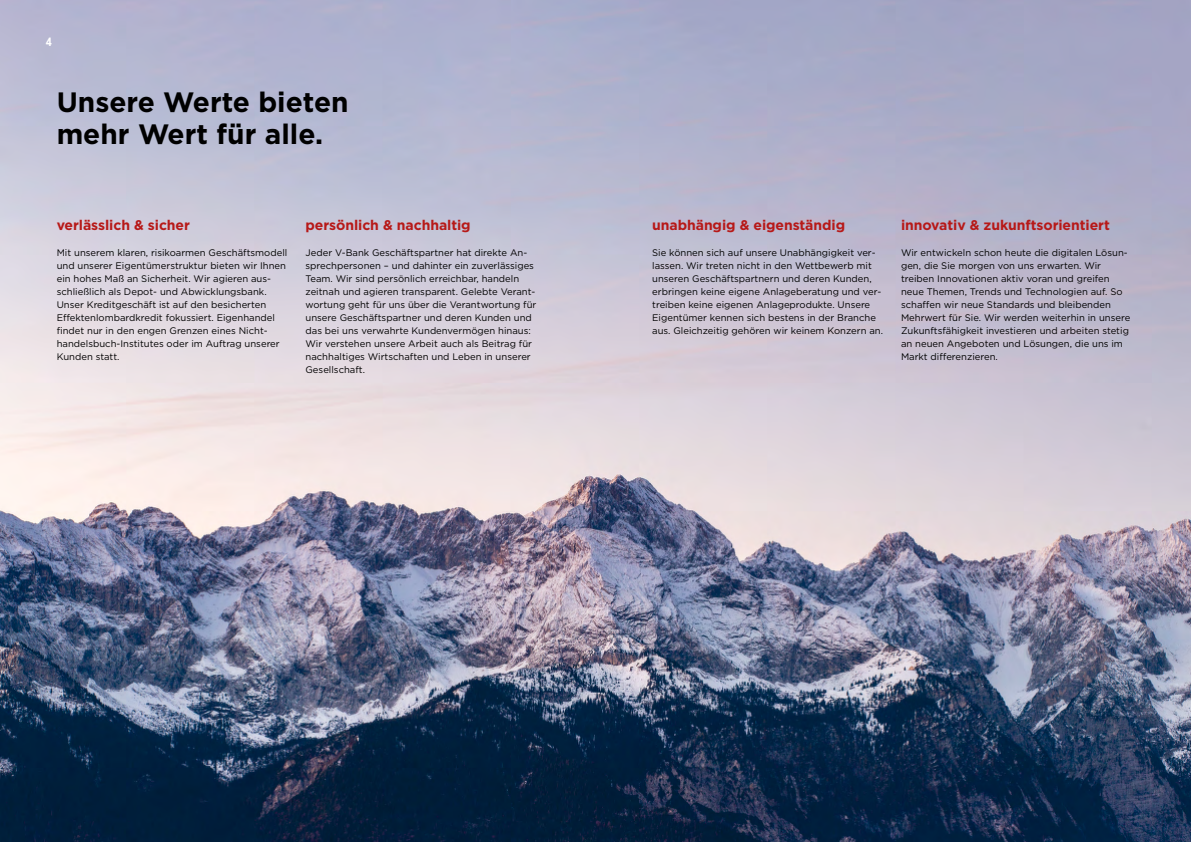
<style>
.page{position:relative;width:1191px;height:842px;background:#fff}
.page>*{position:absolute;margin:0;border:0;box-sizing:border-box;transform-origin:0 0}
.t1{font:700 28px/32px "Gotham";color:#000}
.t2{font:700 14px "Gotham";letter-spacing:-.005em;color:#b71918}
.t3{font:700 12px "Gotham X Narrow";color:#fff}
.t4{font:9.5px/13px "Gotham";color:#000}
</style>
<div class="page">
<img style="left:0;top:0;width:1191px;height:842px">
<p class="t3" style="left:46px;top:34px;width:8px">4</p>
<h1 class="t1" style="left:57px;top:86px;width:293px">Unsere Werte bieten mehr Wert für alle.</h1>
<h2 class="t2" style="left:57px;top:216px;width:135px">verlässlich &amp; sicher</h2>
<p class="t4" style="left:57px;top:246px;width:232px">Mit unserem klaren, risikoarmen Geschäftsmodell und unserer Eigentümerstruktur bieten wir Ihnen ein hohes Maß an Sicherheit. Wir agieren aus&shy;schließlich als Depot- und Abwicklungsbank.<br>Unser Kreditgeschäft ist auf den besicherten Effektenlombardkredit fokussiert. Eigenhandel findet nur in den engen Grenzen eines Nicht&shy;handelsbuch-Institutes oder im Auftrag unserer Kunden statt.</p>
<h2 class="t2" style="left:305px;top:216px;width:167px">persönlich &amp; nachhaltig</h2>
<p class="t4" style="left:305px;top:246px;width:232px">Jeder V-Bank Geschäftspartner hat direkte An&shy;sprechpersonen – und dahinter ein zuverlässiges Team. Wir sind persönlich erreichbar, handeln zeitnah und agieren transparent. Gelebte Verant&shy;wortung geht für uns über die Verantwortung für unsere Geschäftspartner und deren Kunden und das bei uns verwahrte Kundenvermögen hinaus:<br>Wir verstehen unsere Arbeit auch als Beitrag für nachhaltiges Wirtschaften und Leben in unserer Gesellschaft.</p>
<h2 class="t2" style="left:652px;top:216px;width:194px">unabhängig &amp; eigenständig</h2>
<p class="t4" style="left:652px;top:246px;width:232px">Sie können sich auf unsere Unabhängigkeit ver&shy;lassen. Wir treten nicht in den Wettbewerb mit unseren Geschäftspartnern und deren Kunden, erbringen keine eigene Anlageberatung und ver&shy;treiben keine eigenen Anlageprodukte. Unsere Eigentümer kennen sich bestens in der Branche aus. Gleichzeitig gehören wir keinem Konzern an.</p>
<h2 class="t2" style="left:901px;top:216px;width:210px">innovativ &amp; zukunftsorientiert</h2>
<p class="t4" style="left:901px;top:246px;width:231px">Wir entwickeln schon heute die digitalen Lösun&shy;gen, die Sie morgen von uns erwarten. Wir treiben Innovationen aktiv voran und greifen neue Themen, Trends und Technologien auf. So schaffen wir neue Standards und bleibenden Mehrwert für Sie. Wir werden weiterhin in unsere Zukunftsfähigkeit investieren und arbeiten stetig an neuen Angeboten und Lösungen, die uns im Markt differenzieren.</p>
</div>
